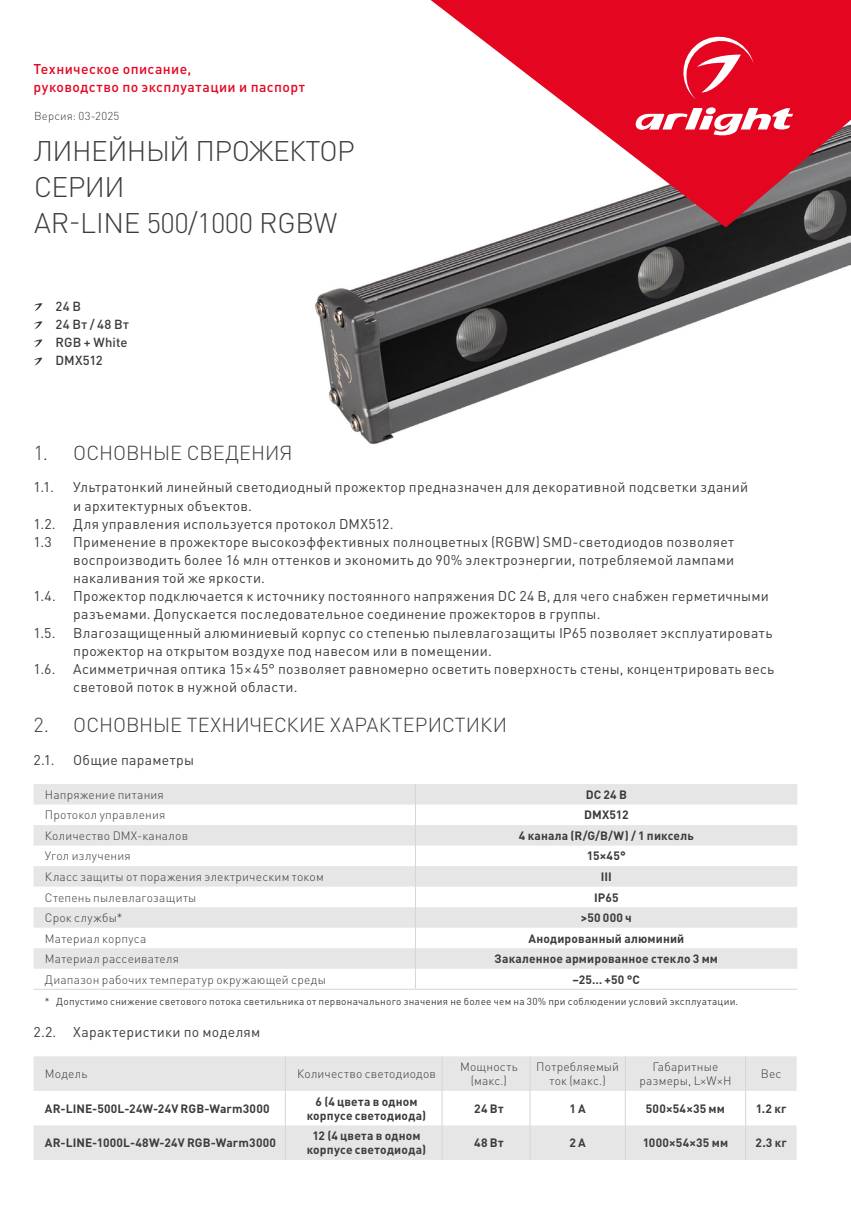
<style>
.page{position:relative;width:851px;height:1214px;background:#fff}
.page>*{position:absolute;margin:0;border:0;box-sizing:border-box;transform-origin:0 0}
.t1{font:300 28px/36px "DIN Pro";letter-spacing:-.02em;color:#3c3c3b}
.t2{font:300 20px "DIN Pro";letter-spacing:-.005em;color:#3c3c3b}
.t3{font:14px/18.2px "DIN Pro";letter-spacing:.02em;color:#3c3c3b}
.t4{font:500 14px/18px "DIN Pro";letter-spacing:.03em;color:#e40521}
.t5{font:500 13px/18.2px "DIN Pro";letter-spacing:.015em;color:#3c3c3b}
.t6{font:300 12px/14px "DIN Pro";letter-spacing:.015em;color:#3c3c3b;text-align:center}
.t7{font:700 12px/14px "DIN Pro";letter-spacing:.015em;color:#3c3c3b;text-align:center}
.t8{font:300 11.4px "DIN Pro";letter-spacing:.015em;color:#3c3c3b}
.t9{font:10px "DIN Pro";letter-spacing:.025em;color:#3c3c3b}
</style>
<div class="page">
<img style="left:315px;top:227px;width:535px;height:217px">
<svg style="left:34px;top:784px;width:763px;height:184px;fill:#e6e6e6"></svg>
<svg style="left:415px;top:784px;width:1px;height:204px"></svg>
<hr style="left:34px;top:988px;width:381px;height:1px;background:#d5d5d5">
<hr style="left:415px;top:988px;width:382px;height:1px;background:#d5d5d5">
<svg style="left:34px;top:1056px;width:762px;height:103px;fill:#e6e6e6"></svg>
<hr style="left:285px;top:1056px;width:1px;height:34px;background:#d5d5d5">
<hr style="left:441px;top:1056px;width:1px;height:34px;background:#d5d5d5">
<hr style="left:529px;top:1056px;width:1px;height:34px;background:#d5d5d5">
<hr style="left:624px;top:1056px;width:1px;height:34px;background:#d5d5d5">
<hr style="left:745px;top:1056px;width:1px;height:34px;background:#d5d5d5">
<hr style="left:285px;top:1090px;width:1px;height:35px;background:#d5d5d5">
<hr style="left:441px;top:1090px;width:1px;height:35px;background:#d5d5d5">
<hr style="left:529px;top:1090px;width:1px;height:35px;background:#d5d5d5">
<hr style="left:624px;top:1090px;width:1px;height:35px;background:#d5d5d5">
<hr style="left:745px;top:1090px;width:1px;height:35px;background:#d5d5d5">
<hr style="left:285px;top:1125px;width:1px;height:34px;background:#d5d5d5">
<hr style="left:441px;top:1125px;width:1px;height:34px;background:#d5d5d5">
<hr style="left:529px;top:1125px;width:1px;height:34px;background:#d5d5d5">
<hr style="left:624px;top:1125px;width:1px;height:34px;background:#d5d5d5">
<hr style="left:745px;top:1125px;width:1px;height:34px;background:#d5d5d5">
<svg style="left:34px;top:303px;width:8px;height:8px"></svg>
<svg style="left:34px;top:321px;width:8px;height:8px"></svg>
<svg style="left:34px;top:339px;width:8px;height:8px"></svg>
<svg style="left:34px;top:357px;width:8px;height:8px"></svg>
<svg style="left:430px;top:0;width:420px;height:227px;fill:#e40521"></svg>
<svg style="left:632px;top:107px;width:161px;height:31px"></svg>
<svg style="left:678px;top:32px;width:75px;height:67px;background:#e83047"></svg>
<p class="t4" style="left:34px;top:60px;width:273px">Техническое описание,<br>руководство по эксплуатации и паспорт</p>
<p class="t8" style="left:34px;top:108px;width:87px">Версия: 03-2025</p>
<h1 class="t1" style="left:34px;top:131px;width:322px">ЛИНЕЙНЫЙ ПРОЖЕКТОР<br>СЕРИИ<br>AR-LINE 500/1000 RGBW</h1>
<p class="t5" style="left:56px;top:296px;width:75px">24 В<br>24 Вт / 48 Вт<br>RGB + White<br>DMX512</p>
<h2 class="t2" style="left:34px;top:439px;width:260px">1. ОСНОВНЫЕ СВЕДЕНИЯ</h2>
<p class="t3" style="left:34px;top:477px;width:22px">1.1.</p>
<p class="t3" style="left:73px;top:477px;width:676px">Ультратонкий линейный светодиодный прожектор предназначен для декоративной подсветки зданий и архитектурных объектов.</p>
<p class="t3" style="left:34px;top:514px;width:24px">1.2.</p>
<p class="t3" style="left:73px;top:514px;width:322px">Для управления используется протокол DMX512.</p>
<p class="t3" style="left:34px;top:532px;width:20px">1.3</p>
<p class="t3" style="left:73px;top:532px;width:662px">Применение в прожекторе высокоэффективных полноцветных (RGBW) SMD-светодиодов позволяет</p>
<p class="t3" style="left:73px;top:550px;width:662px">воспроизводить более 16 млн оттенков и экономить до 90% электроэнергии, потребляемой лампами</p>
<p class="t3" style="left:73px;top:568px;width:193px">накаливания той же яркости.</p>
<p class="t3" style="left:34px;top:586px;width:736px">1.4. Прожектор подключается к источнику постоянного напряжения DC 24 В, для чего снабжен герметичными</p>
<p class="t3" style="left:73px;top:604px;width:528px">разъемами. Допускается последовательное соединение прожекторов в группы.</p>
<p class="t3" style="left:34px;top:623px;width:23px">1.5.</p>
<p class="t3" style="left:73px;top:623px;width:700px">Влагозащищенный алюминиевый корпус со степенью пылевлагозащиты IP65 позволяет эксплуатировать прожектор на открытом воздухе под навесом или в помещении.</p>
<p class="t3" style="left:34px;top:659px;width:23px">1.6.</p>
<p class="t3" style="left:73px;top:659px;width:702px">Асимметричная оптика 15×45° позволяет равномерно осветить поверхность стены, концентрировать весь световой поток в нужной области.</p>
<h2 class="t2" style="left:34px;top:711px;width:475px">2. ОСНОВНЫЕ ТЕХНИЧЕСКИЕ ХАРАКТЕРИСТИКИ</h2>
<p class="t3" style="left:34px;top:749px;width:22px">2.1.</p>
<p class="t3" style="left:73px;top:749px;width:122px">Общие параметры</p>
<p class="t6" style="left:45px;top:787px;width:120px">Напряжение питания</p>
<p class="t7" style="left:585px;top:787px;width:43px">DC 24 В</p>
<p class="t6" style="left:45px;top:807px;width:122px">Протокол управления</p>
<p class="t7" style="left:584px;top:807px;width:46px">DMX512</p>
<p class="t6" style="left:45px;top:828px;width:145px">Количество DMX-каналов</p>
<p class="t7" style="left:519px;top:828px;width:176px">4 канала (R/G/B/W) / 1 пиксель</p>
<p class="t6" style="left:45px;top:848px;width:87px">Угол излучения</p>
<p class="t7" style="left:587px;top:848px;width:40px">15×45°</p>
<p class="t6" style="left:45px;top:869px;width:280px">Класс защиты от поражения электрическим током</p>
<p class="t7" style="left:600px;top:869px;width:13px">III</p>
<p class="t6" style="left:45px;top:889px;width:153px">Степень пылевлагозащиты</p>
<p class="t7" style="left:594px;top:889px;width:26px">IP65</p>
<p class="t6" style="left:45px;top:910px;width:79px">Срок службы*</p>
<p class="t7" style="left:580px;top:910px;width:52px">&gt;50 000 ч</p>
<p class="t6" style="left:45px;top:930px;width:103px">Материал корпуса</p>
<p class="t7" style="left:528px;top:930px;width:157px">Анодированный алюминий</p>
<p class="t6" style="left:45px;top:951px;width:136px">Материал рассеивателя</p>
<p class="t7" style="left:494px;top:951px;width:225px">Закаленное армированное стекло 3 мм</p>
<p class="t6" style="left:45px;top:971px;width:282px">Диапазон рабочих температур окружающей среды</p>
<p class="t7" style="left:572px;top:971px;width:69px">–25… +50 °С</p>
<p class="t9" style="left:45px;top:994px;width:694px">* Допустимо снижение светового потока светильника от первоначального значения не более чем на 30% при соблюдении условий эксплуатации.</p>
<p class="t3" style="left:34px;top:1022px;width:228px">2.2. Характеристики по моделям</p>
<p class="t6" style="left:45px;top:1066px;width:44px">Модель</p>
<p class="t6" style="left:297px;top:1066px;width:140px">Количество светодиодов</p>
<p class="t6" style="left:460px;top:1059px;width:59px">Мощность (макс.)</p>
<p class="t6" style="left:536px;top:1059px;width:84px">Потребляемый ток (макс.)</p>
<p class="t6" style="left:639px;top:1059px;width:93px">Габаритные размеры, L×W×H</p>
<p class="t6" style="left:760px;top:1066px;width:22px">Вес</p>
<p class="t7" style="left:45px;top:1100px;width:226px">AR-LINE-500L-24W-24V RGB-Warm3000</p>
<p class="t7" style="left:307px;top:1093px;width:121px">6 (4 цвета в одном корпусе светодиода)</p>
<p class="t7" style="left:474px;top:1100px;width:31px">24 Вт</p>
<p class="t7" style="left:569px;top:1100px;width:18px">1 А</p>
<p class="t7" style="left:645px;top:1100px;width:81px">500×54×35 мм</p>
<p class="t7" style="left:755px;top:1100px;width:32px">1.2 кг</p>
<p class="t7" style="left:45px;top:1135px;width:233px">AR-LINE-1000L-48W-24V RGB-Warm3000</p>
<p class="t7" style="left:307px;top:1128px;width:121px">12 (4 цвета в одном корпусе светодиода)</p>
<p class="t7" style="left:474px;top:1135px;width:31px">48 Вт</p>
<p class="t7" style="left:569px;top:1135px;width:18px">2 А</p>
<p class="t7" style="left:642px;top:1135px;width:87px">1000×54×35 мм</p>
<p class="t7" style="left:755px;top:1135px;width:33px">2.3 кг</p>
</div>
